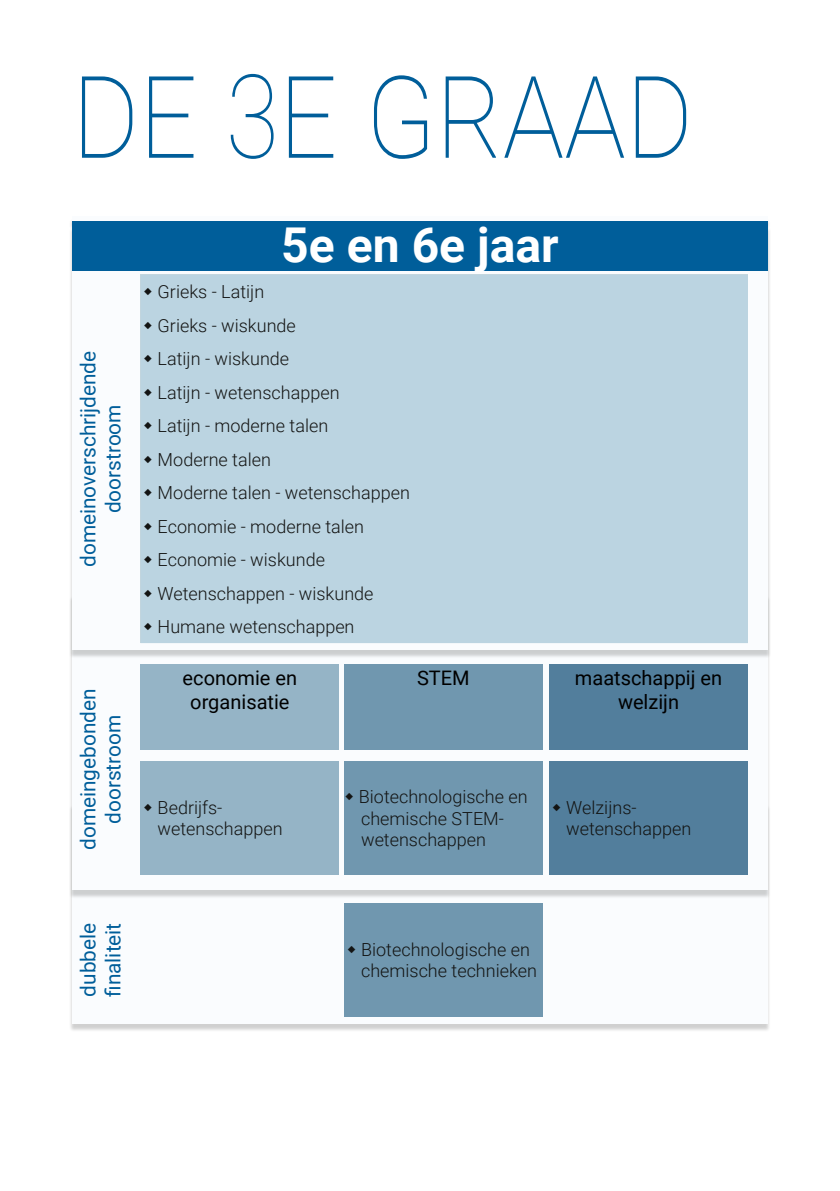
<style>
.page{position:relative;width:840px;height:1191px;background:#fff}
.page>*{position:absolute;margin:0;border:0;box-sizing:border-box;transform-origin:0 0}
.t1{font:100 142.8px "Roboto";color:#005e9a;scale:.83 1}
.t2{font:700 48px "Roboto";color:#fff}
.t3{font:20.8px/25px "Roboto";color:#005e9a;text-align:center}
.t4{font:20px/24px "Roboto";color:#000;text-align:center}
.t5{font:300 18px/33.4px "Roboto";color:#131413}
.s1{font-size:116.2px}
</style>
<div class="page">
<div style="left:69px;top:805px;width:701px;height:227px;background:#131413;opacity:.2"></div>
<div style="left:72px;top:803px;width:695px;height:220px;background:#fafcfe"></div>
<div style="left:344px;top:903px;width:198px;height:113px;background:#7097af"></div>
<div style="left:69px;top:596px;width:701px;height:302px;background:#131413;opacity:.2"></div>
<div style="left:72px;top:593px;width:695px;height:297px;background:#fafcfe"></div>
<div style="left:69px;top:227px;width:701px;height:432px;background:#131413;opacity:.2"></div>
<div style="left:72px;top:225px;width:695px;height:425px;background:#fafcfe"></div>
<div style="left:72px;top:216px;width:695px;height:6px;background:#fafcfe"></div>
<div style="left:72px;top:222px;width:695px;height:49px;background:#005e9a"></div>
<div style="left:140px;top:761px;width:199px;height:113px;background:#95b4c6"></div>
<div style="left:344px;top:761px;width:198px;height:113px;background:#7097af"></div>
<div style="left:549px;top:761px;width:198px;height:113px;background:#527e9c"></div>
<div style="left:344px;top:664px;width:198px;height:85px;background:#7097af"></div>
<div style="left:549px;top:664px;width:198px;height:85px;background:#527e9c"></div>
<div style="left:140px;top:664px;width:199px;height:85px;background:#95b4c6"></div>
<div style="left:140px;top:275px;width:607px;height:368px;background:#bbd4e1"></div>
<svg style="left:144px;top:288px;width:8px;height:7px"></svg>
<svg style="left:144px;top:321px;width:8px;height:8px"></svg>
<svg style="left:144px;top:355px;width:8px;height:7px"></svg>
<svg style="left:144px;top:388px;width:8px;height:8px"></svg>
<svg style="left:144px;top:422px;width:8px;height:7px"></svg>
<svg style="left:144px;top:455px;width:8px;height:8px"></svg>
<svg style="left:144px;top:489px;width:8px;height:7px"></svg>
<svg style="left:144px;top:522px;width:8px;height:8px"></svg>
<svg style="left:144px;top:556px;width:8px;height:7px"></svg>
<svg style="left:144px;top:589px;width:8px;height:8px"></svg>
<svg style="left:144px;top:623px;width:8px;height:7px"></svg>
<h1 class="t1" style="left:72px;top:7px;width:749px">de <span class="s1">3</span>e graad</h1>
<p class="t3" style="left:75px;top:567px;width:218px;rotate:-90deg">domeinoverschrijdende doorstroom</p>
<p class="t3" style="left:75px;top:850px;width:163px;rotate:-90deg">domeingebonden doorstroom</p>
<p class="t3" style="left:75px;top:997px;width:76px;text-align:left;rotate:-90deg">dubbele finaliteit</p>
<h2 class="t2" style="left:281px;top:212px;width:279px">5e en 6e jaar</h2>
<p class="t5" style="left:157px;top:274px;width:253px">Grieks - Latijn<br>Grieks - wiskunde<br>Latijn - wiskunde<br>Latijn - wetenschappen<br>Latijn - moderne talen<br>Moderne talen<br>Moderne talen - wetenschappen<br>Economie - moderne talen<br>Economie - wiskunde<br>Wetenschappen - wiskunde<br>Humane wetenschappen</p>
<p class="t4" style="left:182px;top:665px;width:116px">economie en organisatie</p>
<p class="t4" style="left:417px;top:665px;width:54px">STEM</p>
<p class="t4" style="left:574px;top:665px;width:149px">maatschappij en welzijn</p>
<p class="t5" style="left:157px;top:796px;width:126px;line-height:21.6px">Bedrijfs&shy;wetenschappen</p>
<p class="t5" style="left:358px;top:785px;width:170px;line-height:21.6px">Biotechnologische en chemische STEM&shy;wetenschappen</p>
<p class="t5" style="left:566px;top:796px;width:126px;line-height:21.6px">Welzijns&shy;wetenschappen</p>
<p class="t5" style="left:361px;top:938px;width:177px;line-height:21.6px">Biotechnologische en chemische technieken</p>
</div>
